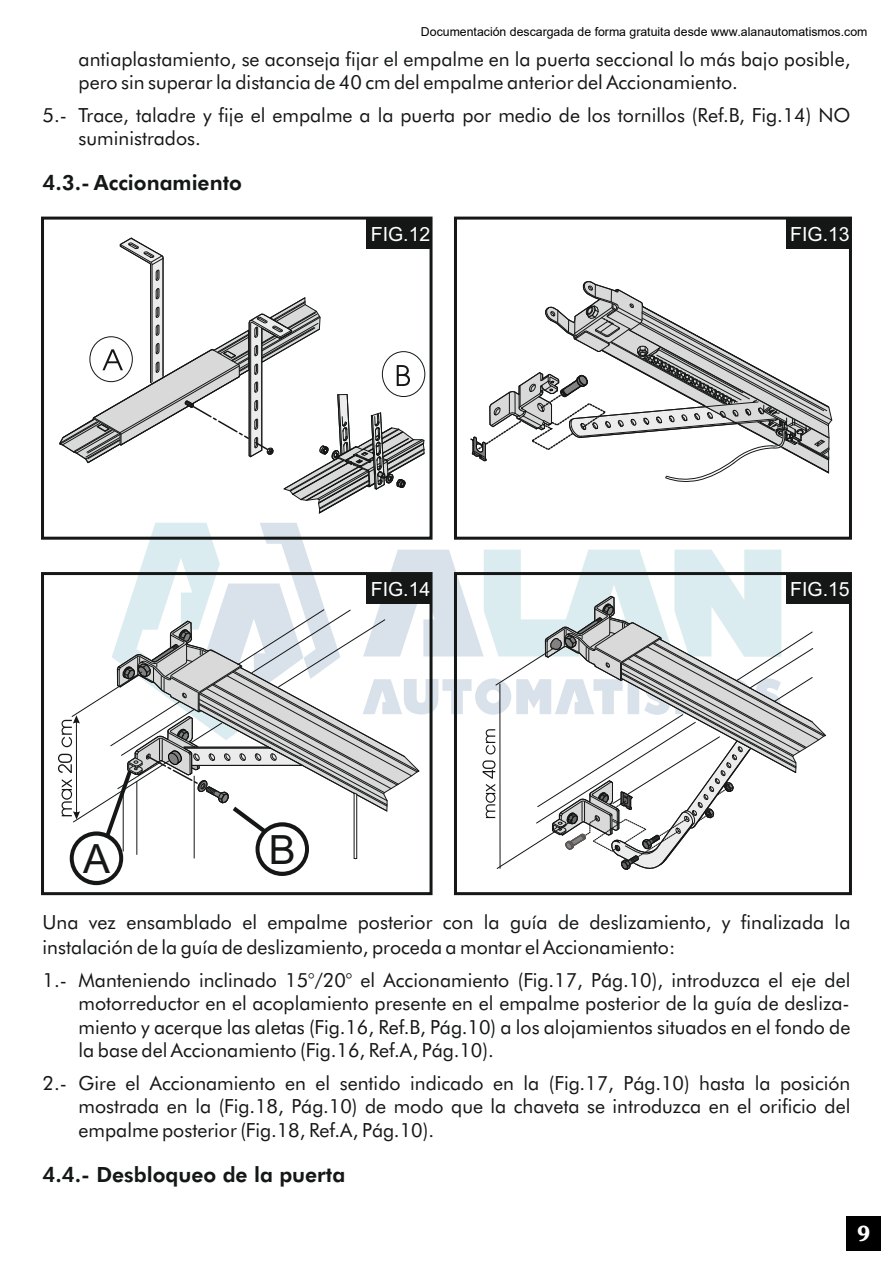
<style>
.page{position:relative;width:893px;height:1263px;background:#fff}
.page>*{position:absolute;margin:0;border:0;box-sizing:border-box;transform-origin:0 0}
.t1{font:40.35px "Arial";color:#151616}
.t2{font:800 21px "Futura BT";color:#151616}
.t3{font:600 21px "Souvenir IT Cby BT";color:#fff}
.t4{font:19.5px/23.4px "Futura BT";color:#151616}
.t5{font:19.5px "Arial";color:#fff}
.t6{font:12.3px "Arial";color:#000}
</style>
<div class="page">
<div style="left:846px;top:1216px;width:34px;height:34px;background:#000"></div>
<div style="left:41px;top:217px;width:392px;height:323px;border:3px solid #151616"></div>
<div style="left:366px;top:218px;width:65px;height:30px;background:#151616"></div>
<div style="left:454px;top:217px;width:398px;height:323px;border:3px solid #151616"></div>
<div style="left:786px;top:218px;width:64px;height:30px;background:#151616"></div>
<div style="left:41px;top:572px;width:392px;height:323px;border:3px solid #151616"></div>
<div style="left:454px;top:572px;width:398px;height:323px;border:3px solid #151616"></div>
<div style="left:786px;top:574px;width:64px;height:30px;background:#151616"></div>
<svg style="left:59px;top:237px;width:366px;height:276px"></svg>
<svg style="left:470px;top:281px;width:362px;height:201px"></svg>
<div style="left:70px;top:831px;width:53px;height:54px;border:4px solid #151616;border-radius:50%"></div>
<div style="left:255px;top:822px;width:54px;height:54px;border:4px solid #151616;border-radius:50%"></div>
<svg style="left:58px;top:523px;width:768px;height:347px"></svg>
<p class="t6" style="left:421px;top:24px;width:448px">Documentación descargada de forma gratuita desde www.alanautomatismos.com</p>
<p class="t4" style="left:79px;top:49px;width:773px">antiaplastamiento, se aconseja fijar el empalme en la puerta seccional lo más bajo posible, pero sin superar la distancia de 40 cm del empalme anterior del Accionamiento.</p>
<p class="t4" style="left:79px;top:105px;width:773px;text-indent:-36px">5.- Trace, taladre y fije el empalme a la puerta por medio de los tornillos (Ref.B, Fig.14) NO suministrados.</p>
<p class="t2" style="left:43px;top:174px;width:201px">4.3.- Accionamiento</p>
<p class="t5" style="left:371px;top:227px;width:61px">FIG.12</p>
<p class="t5" style="left:790px;top:227px;width:61px">FIG.13</p>
<p class="t5" style="left:371px;top:582px;width:61px">FIG.14</p>
<p class="t5" style="left:790px;top:582px;width:61px">FIG.15</p>
<h1 class="t1" style="left:83px;top:843px;width:28px">A</h1>
<h1 class="t1" style="left:269px;top:834px;width:28px">B</h1>
<p class="t4" style="left:43px;top:911px;width:809px;line-height:25.5px">Una vez ensamblado el empalme posterior con la guía de deslizamiento, y finalizada la instalación de la guía de deslizamiento, proceda a montar el Accionamiento:</p>
<p class="t4" style="left:79px;top:970px;width:773px;text-align:justify;text-indent:-36px">1.- Manteniendo inclinado 15°/20° el Accionamiento (Fig.17, Pág.10), introduzca el eje del motorreductor en el acoplamiento presente en el empalme posterior de la guía de desliza&shy;miento y acerque las aletas (Fig.16, Ref.B, Pág.10) a los alojamientos situados en el fondo de la base del Accionamiento (Fig.16, Ref.A, Pág.10).</p>
<p class="t4" style="left:79px;top:1073px;width:773px;text-align:justify;text-indent:-36px">2.- Gire el Accionamiento en el sentido indicado en la (Fig.17, Pág.10) hasta la posición mostrada en la (Fig.18, Pág.10) de modo que la chaveta se introduzca en el orificio del empalme posterior (Fig.18, Ref.A, Pág.10).</p>
<p class="t2" style="left:42px;top:1166px;width:304px">4.4.- Desbloqueo de la puerta</p>
<p class="t3" style="left:857px;top:1225px;width:15px">9</p>
</div>
